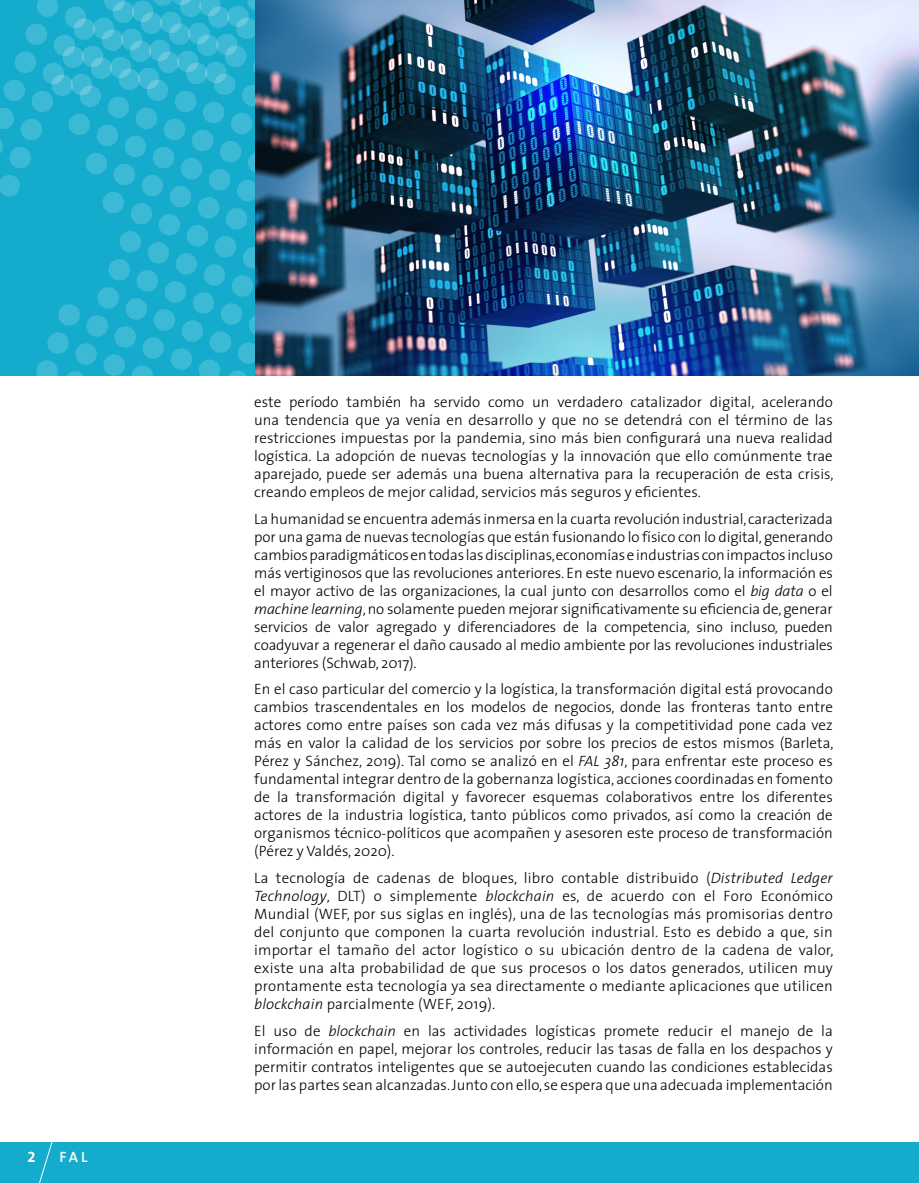
<style>
.page{position:relative;width:919px;height:1183px;background:#fff}
.page>*{position:absolute;margin:0;border:0;box-sizing:border-box;transform-origin:0 0}
.t1{font:300 15px/18px "The Sans";color:#000;text-align:justify}
.t2{font:600 15px "The Sans";color:#fff}
.t3{font:15px "The Sans Bold Expert";color:#fff}
.s1{font-style:italic}
</style>
<div class="page">
<div style="left:0;top:1141px;width:918px;height:41px;background:#14abcc"></div>
<svg style="left:38px;top:1141px;width:15px;height:41px"></svg>
<svg style="left:0;top:0;width:255px;height:375px;background:#23b0cf"></svg>
<img style="left:255px;top:0;width:663px;height:375px">
<p class="t3" style="left:28px;top:1143px;width:10px">2</p>
<p class="t2" style="left:60px;top:1143px;width:29px">FAL</p>
<p class="t1" style="left:254px;top:392px;width:580px">este período también ha servido como un verdadero catalizador digital, acelerando una tendencia que ya venía en desarrollo y que no se detendrá con el término de las restricciones impuestas por la pandemia, sino más bien configurará una nueva realidad logística. La adopción de nuevas tecnologías y la innovación que ello comúnmente trae aparejado, puede ser además una buena alternativa para la recuperación de esta crisis, creando empleos de mejor calidad, servicios más seguros y eficientes.</p>
<p class="t1" style="left:254px;top:509px;width:580px">La humanidad se encuentra además inmersa en la cuarta revolución industrial, caracterizada por una gama de nuevas tecnologías que están fusionando lo físico con lo digital, generando cambios paradigmáticos en todas las disciplinas, economías e industrias con impactos incluso más vertiginosos que las revoluciones anteriores. En este nuevo escenario, la información es el mayor activo de las organizaciones, la cual junto con desarrollos como el <span class="s1">big data</span> o el <span class="s1">machine learning</span>, no solamente pueden mejorar significativamente su eficiencia de, generar servicios de valor agregado y diferenciadores de la competencia, sino incluso, pueden coadyuvar a regenerar el daño causado al medio ambiente por las revoluciones industriales anteriores (Schwab, 2017).</p>
<p class="t1" style="left:254px;top:679px;width:581px">En el caso particular del comercio y la logística, la transformación digital está provocando cambios trascendentales en los modelos de negocios, donde las fronteras tanto entre actores como entre países son cada vez más difusas y la competitividad pone cada vez más en valor la calidad de los servicios por sobre los precios de estos mismos (Barleta, Pérez y Sánchez, 2019). Tal como se analizó en el <span class="s1">FAL 381</span>, para enfrentar este proceso es fundamental integrar dentro de la gobernanza logística, acciones coordinadas en fomento de la transformación digital y favorecer esquemas colaborativos entre los diferentes actores de la industria logística, tanto públicos como privados, así como la creación de organismos técnico-políticos que acompañen y asesoren este proceso de transformación (Pérez y Valdés, 2020).</p>
<p class="t1" style="left:254px;top:868px;width:580px">La tecnología de cadenas de bloques, libro contable distribuido (<span class="s1">Distributed Ledger Technology</span>, DLT) o simplemente <span class="s1">blockchain</span> es, de acuerdo con el Foro Económico Mundial (WEF, por sus siglas en inglés), una de las tecnologías más promisorias dentro del conjunto que componen la cuarta revolución industrial. Esto es debido a que, sin importar el tamaño del actor logístico o su ubicación dentro de la cadena de valor, existe una alta probabilidad de que sus procesos o los datos generados, utilicen muy prontamente esta tecnología ya sea directamente o mediante aplicaciones que utilicen <span class="s1">blockchain</span> parcialmente (WEF, 2019).</p>
<p class="t1" style="left:254px;top:1020px;width:580px">El uso de <span class="s1">blockchain</span> en las actividades logísticas promete reducir el manejo de la información en papel, mejorar los controles, reducir las tasas de falla en los despachos y permitir contratos inteligentes que se autoejecuten cuando las condiciones establecidas por las partes sean alcanzadas. Junto con ello, se espera que una adecuada implementación</p>
</div>
